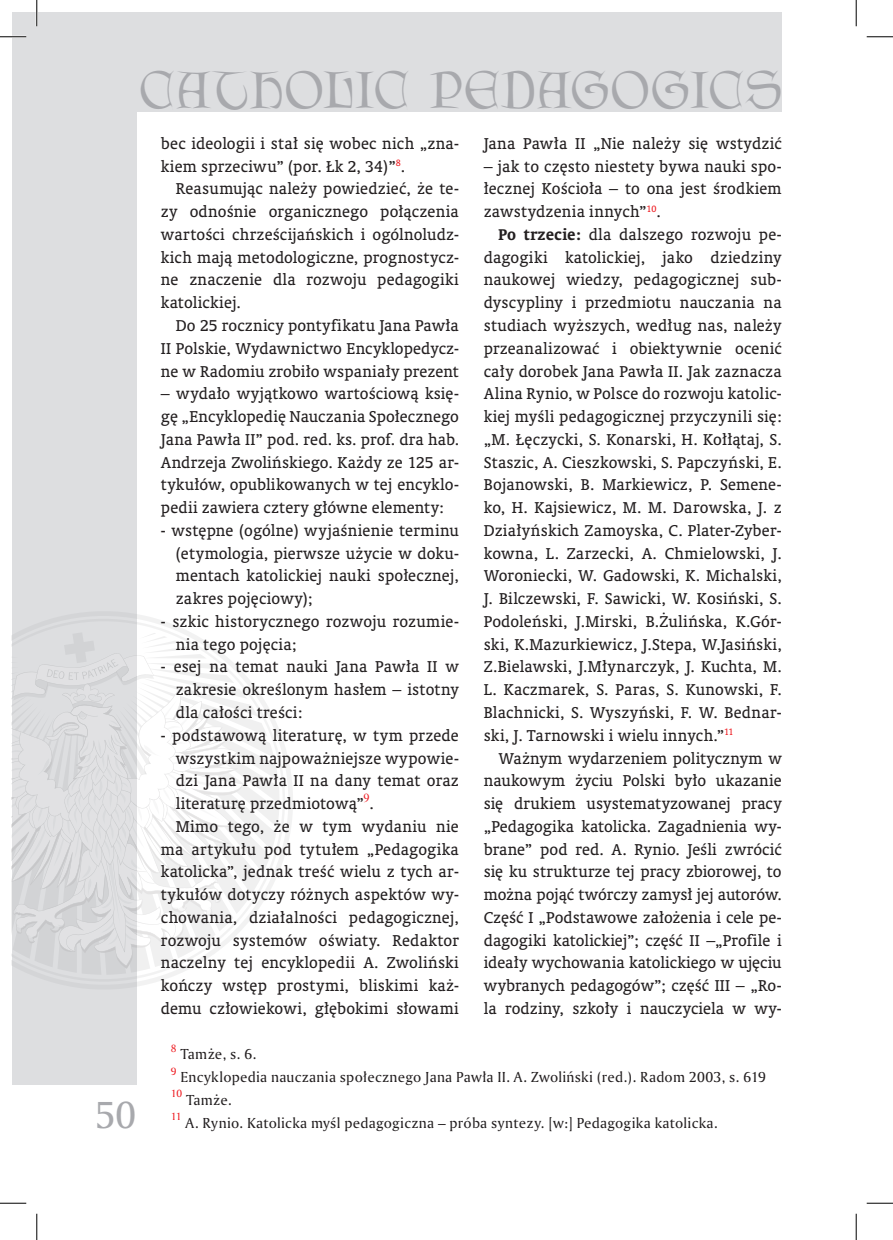
<style>
.page{position:relative;width:893px;height:1240px;background:#fff}
.page>*{position:absolute;margin:0;border:0;box-sizing:border-box;transform-origin:0 0}
.t1{font:46.55px "Lettergical PL";letter-spacing:.045em;color:#a8a9ad}
.t2{font:36.75px "Amerigo PL";color:#a8a9ad}
.art-TEKST{font:15.75px/22.8px "Oranda PL";letter-spacing:.01em;color:#231f20;text-align:justify}
.art-TEKST-wypunktowa{font:15.75px/22.8px "Oranda PL";letter-spacing:.01em;color:#231f20;text-align:justify}
.art-przypis{font:14px "Amerigo PL";letter-spacing:.015em;color:#231f20}
.art-przypis-2{font:10.15px "Amerigo PL";color:#ee1d23}
.s1{font-weight:700}
</style>
<div class="page">
<div style="left:12px;top:12px;width:124px;height:1071px;background:#dddee0"></div>
<div style="left:12px;top:12px;width:769px;height:99px;background:#dddee0"></div>
<svg style="left:136px;top:609px;width:157px;height:382px"></svg>
<svg style="left:12px;top:632px;width:267px;height:342px"></svg>
<hr style="left:0;top:36px;width:26px;height:2px;background:#fff">
<hr style="left:36px;top:0;width:2px;height:26px;background:#fff">
<svg style="left:0;top:36px;width:26px;height:1px"></svg>
<svg style="left:866px;top:36px;width:26px;height:1px"></svg>
<svg style="left:0;top:1202px;width:26px;height:1px"></svg>
<svg style="left:866px;top:1202px;width:26px;height:1px"></svg>
<svg style="left:36px;top:0;width:1px;height:26px"></svg>
<svg style="left:36px;top:1213px;width:1px;height:26px"></svg>
<svg style="left:855px;top:0;width:1px;height:26px"></svg>
<svg style="left:855px;top:1213px;width:1px;height:26px"></svg>
<h1 class="t1" style="left:140px;top:61px;width:643px">CATHOLIC PEDAGOGICS</h1>
<h2 class="t2" style="left:95px;top:1089px;width:43px">50</h2>
<p class="art-TEKST" style="left:161px;top:132px;width:299px">bec ideologii i stał się wobec nich „zna&shy;kiem sprzeciwu” (por. Łk 2, 34)”<sup>8</sup>.</p>
<p class="art-TEKST" style="left:161px;top:177px;width:299px;text-indent:15px">Reasumując należy powiedzieć, że te&shy;zy odnośnie organicznego połączenia wartości chrześcijańskich i ogólnoludz&shy;kich mają metodologiczne, prognostycz&shy;ne znaczenie dla rozwoju pedagogiki katolickiej.</p>
<p class="art-TEKST" style="left:161px;top:314px;width:299px;text-indent:15px">Do 25 rocznicy pontyfikatu Jana Pawła II Polskie, Wydawnictwo Encyklopedycz&shy;ne w Radomiu zrobiło wspaniały prezent</p>
<p class="art-TEKST" style="left:161px;top:382px;width:299px">– wydało wyjątkowo wartościową księ&shy;gę „Encyklopedię Nauczania Społecznego Jana Pawła II” pod. red. ks. prof. dra hab.<br>Andrzeja Zwolińskiego. Każdy ze 125 ar&shy;tykułów, opublikowanych w tej encyklo&shy;pedii zawiera cztery główne elementy:</p>
<p class="art-TEKST-wypunktowa" style="left:176px;top:518px;width:284px;text-indent:-15px">- wstępne (ogólne) wyjaśnienie terminu (etymologia, pierwsze użycie w doku&shy;mentach katolickiej nauki społecznej, zakres pojęciowy);</p>
<p class="art-TEKST-wypunktowa" style="left:176px;top:609px;width:284px;text-indent:-15px">- szkic historycznego rozwoju rozumie&shy;nia tego pojęcia;</p>
<p class="art-TEKST-wypunktowa" style="left:176px;top:655px;width:284px;text-indent:-15px">- esej na temat nauki Jana Pawła II w zakresie określonym hasłem – istotny dla całości treści:</p>
<p class="art-TEKST-wypunktowa" style="left:176px;top:723px;width:284px;text-indent:-15px">- podstawową literaturę, w tym przede wszystkim najpoważniejsze wypowie&shy;dzi Jana Pawła II na dany temat oraz literaturę przedmiotową”<sup>9</sup>.</p>
<p class="art-TEKST" style="left:161px;top:814px;width:299px;text-indent:15px">Mimo tego, że w tym wydaniu nie ma artykułu pod tytułem „Pedagogika katolicka”, jednak treść wielu z tych ar&shy;tykułów dotyczy różnych aspektów wy&shy;chowania, działalności pedagogicznej, rozwoju systemów oświaty. Redaktor naczelny tej encyklopedii A. Zwoliński kończy wstęp prostymi, bliskimi każ&shy;demu człowiekowi, głębokimi słowami</p>
<p class="art-przypis-2" style="left:171px;top:1041px;width:7px">8</p>
<p class="art-przypis" style="left:180px;top:1044px;width:77px">Tamże, s. 6.</p>
<p class="art-TEKST" style="left:483px;top:132px;width:299px">Jana Pawła II „Nie należy się wstydzić</p>
<p class="art-TEKST" style="left:483px;top:154px;width:299px">– jak to często niestety bywa nauki spo&shy;łecznej Kościoła – to ona jest środkiem zawstydzenia innych”<sup>10</sup>.</p>
<p class="art-TEKST" style="left:483px;top:223px;width:299px;text-indent:15px"><span class="s1">Po trzecie:</span> dla dalszego rozwoju pe&shy;dagogiki katolickiej, jako dziedziny naukowej wiedzy, pedagogicznej sub&shy;dyscypliny i przedmiotu nauczania na studiach wyższych, według nas, należy przeanalizować i obiektywnie ocenić cały dorobek Jana Pawła II. Jak zaznacza Alina Rynio, w Polsce do rozwoju katolic&shy;kiej myśli pedagogicznej przyczynili się: „M. Łęczycki, S. Konarski, H. Kołłątaj, S.<br>Staszic, A. Cieszkowski, S. Papczyński, E.<br>Bojanowski, B. Markiewicz, P. Semene&shy;ko, H. Kajsiewicz, M. M. Darowska, J. z Działyńskich Zamoyska, C. Plater-Zyber&shy;kowna, L. Zarzecki, A. Chmielowski, J.<br>Woroniecki, W. Gadowski, K. Michalski, J. Bilczewski, F. Sawicki, W. Kosiński, S.<br>Podoleński, J.Mirski, B.Żulińska, K.Gór&shy;ski, K.Mazurkiewicz, J.Stepa, W.Jasiński, Z.Bielawski, J.Młynarczyk, J. Kuchta, M.<br>L. Kaczmarek, S. Paras, S. Kunowski, F.<br>Blachnicki, S. Wyszyński, F. W. Bednar&shy;ski, J. Tarnowski i wielu innych.”<sup>11</sup></p>
<p class="art-TEKST" style="left:483px;top:746px;width:299px;text-indent:15px">Ważnym wydarzeniem politycznym w naukowym życiu Polski było ukazanie się drukiem usystematyzowanej pracy „Pedagogika katolicka. Zagadnienia wy&shy;brane” pod red. A. Rynio. Jeśli zwrócić się ku strukturze tej pracy zbiorowej, to można pojąć twórczy zamysł jej autorów.<br>Część I „Podstawowe założenia i cele pe&shy;dagogiki katolickiej”; część II –„Profile i ideały wychowania katolickiego w ujęciu wybranych pedagogów”; część III – „Ro&shy;la rodziny, szkoły i nauczyciela w wy-</p>
<p class="art-przypis-2" style="left:171px;top:1064px;width:7px">9</p>
<p class="art-przypis" style="left:180px;top:1067px;width:586px">Encyklopedia nauczania społecznego Jana Pawła II. A. Zwoliński (red.). Radom 2003, s. 619</p>
<p class="art-przypis-2" style="left:171px;top:1086px;width:13px">10</p>
<p class="art-przypis" style="left:186px;top:1090px;width:47px">Tamże.</p>
<p class="art-przypis-2" style="left:171px;top:1109px;width:12px">11</p>
<p class="art-przypis" style="left:185px;top:1113px;width:533px">A. Rynio. Katolicka myśl pedagogiczna – próba syntezy. [w:] Pedagogika katolicka.</p>
</div>
